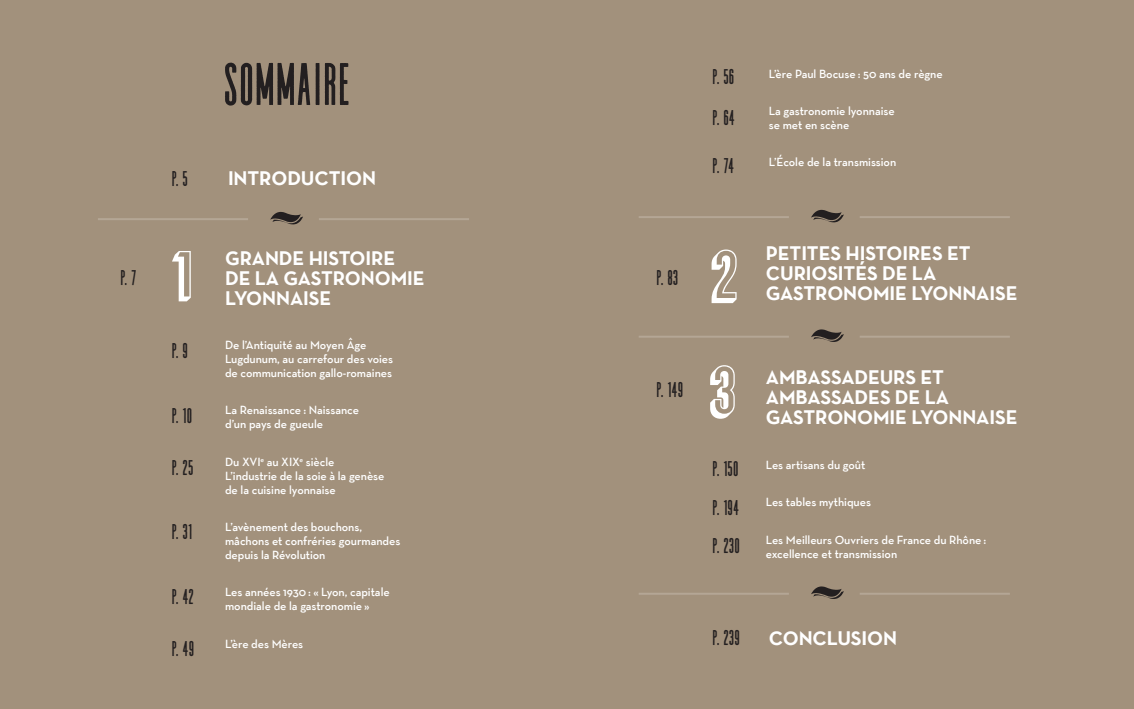
<style>
.page{position:relative;width:1134px;height:709px;background:#a2917c}
.page>*{position:absolute;margin:0;border:0;box-sizing:border-box;transform-origin:0 0}
.t1{font:60.8px "Wheat Rough";color:#231f20}
.t2{font:21.6px "Wheat Aged";letter-spacing:-.01em;color:#231f20}
.t3{font:700 20px/20px "Neutra Text";letter-spacing:-.005em;color:#fff}
.t4{font:600 12px/14px "Neutra Text";letter-spacing:-.005em;color:#fff}
</style>
<div class="page">
<svg style="left:172px;top:251px;width:19px;height:50px"></svg>
<svg style="left:710px;top:365px;width:25px;height:54px"></svg>
<svg style="left:711px;top:249px;width:26px;height:54px"></svg>
<hr style="left:98px;top:218px;width:150px;height:2px;background:#fff">
<hr style="left:639px;top:216px;width:150px;height:2px;background:#fff">
<hr style="left:639px;top:336px;width:150px;height:2px;background:#fff">
<hr style="left:639px;top:592px;width:150px;height:2px;background:#fff">
<hr style="left:319px;top:218px;width:150px;height:2px;background:#fff">
<hr style="left:860px;top:216px;width:150px;height:2px;background:#fff">
<hr style="left:860px;top:336px;width:150px;height:2px;background:#fff">
<hr style="left:860px;top:592px;width:150px;height:2px;background:#fff">
<svg style="left:270px;top:212px;width:33px;height:12px"></svg>
<svg style="left:811px;top:210px;width:33px;height:12px"></svg>
<svg style="left:811px;top:329px;width:33px;height:13px"></svg>
<svg style="left:811px;top:586px;width:33px;height:13px"></svg>
<p class="t2" style="left:172px;top:166px;width:18px">P. 5</p>
<p class="t1" style="left:225px;top:50px;width:130px">SOMMAIRE</p>
<p class="t3" style="left:228px;top:168px;width:150px">INTRODUCTION</p>
<p class="t2" style="left:713px;top:64px;width:23px">P. 56</p>
<p class="t2" style="left:713px;top:105px;width:24px">P. 64</p>
<p class="t2" style="left:713px;top:153px;width:23px">P. 74</p>
<p class="t4" style="left:769px;top:66px;width:176px">L’ère Paul Bocuse : 50 ans de règne</p>
<p class="t4" style="left:769px;top:103px;width:128px">La gastronomie lyonnaise se met en scène</p>
<p class="t4" style="left:769px;top:155px;width:129px">L’École de la transmission</p>
<p class="t3" style="left:225px;top:248px;width:201px">GRANDE HISTOIRE<br>DE LA GASTRONOMIE<br>LYONNAISE</p>
<p class="t3" style="left:766px;top:243px;width:253px">PETITES HISTOIRES ET<br>CURIOSITÉS DE LA<br>GASTRONOMIE LYONNAISE</p>
<p class="t2" style="left:121px;top:265px;width:18px">P. 7</p>
<p class="t2" style="left:657px;top:265px;width:23px">P. 83</p>
<p class="t2" style="left:172px;top:338px;width:18px">P. 9</p>
<p class="t2" style="left:172px;top:403px;width:22px">P. 10</p>
<p class="t2" style="left:172px;top:455px;width:23px">P. 25</p>
<p class="t2" style="left:172px;top:519px;width:22px">P. 31</p>
<p class="t2" style="left:172px;top:583px;width:24px">P. 42</p>
<p class="t2" style="left:172px;top:636px;width:24px">P. 49</p>
<p class="t4" style="left:225px;top:337px;width:170px">De l’Antiquité au Moyen Âge<br>Lugdunum, au carrefour des voies de communication gallo-romaines</p>
<p class="t4" style="left:225px;top:403px;width:136px">La Renaissance : Naissance d’un pays de gueule</p>
<p class="t4" style="left:225px;top:454px;width:161px">Du XVI<sup>e</sup> au XIX<sup>e</sup> siècle<br>L’industrie de la soie à la genèse de la cuisine lyonnaise</p>
<p class="t4" style="left:225px;top:519px;width:177px">L’avènement des bouchons, mâchons et confréries gourmandes depuis la Révolution</p>
<p class="t4" style="left:225px;top:585px;width:166px">Les années 1930 : « Lyon, capitale mondiale de la gastronomie »</p>
<p class="t4" style="left:225px;top:636px;width:80px">L’ère des Mères</p>
<p class="t2" style="left:657px;top:377px;width:28px">P. 149</p>
<p class="t2" style="left:713px;top:456px;width:28px">P. 150</p>
<p class="t2" style="left:713px;top:494px;width:28px">P. 194</p>
<p class="t2" style="left:713px;top:532px;width:29px">P. 230</p>
<p class="t3" style="left:766px;top:366px;width:253px">AMBASSADEURS ET<br>AMBASSADES DE LA<br>GASTRONOMIE LYONNAISE</p>
<p class="t4" style="left:766px;top:457px;width:101px">Les artisans du goût</p>
<p class="t4" style="left:766px;top:495px;width:107px">Les tables mythiques</p>
<p class="t4" style="left:766px;top:532px;width:222px">Les Meilleurs Ouvriers de France du Rhône : excellence et transmission</p>
<p class="t2" style="left:713px;top:625px;width:29px">P. 239</p>
<p class="t3" style="left:769px;top:627px;width:130px">CONCLUSION</p>
</div>
